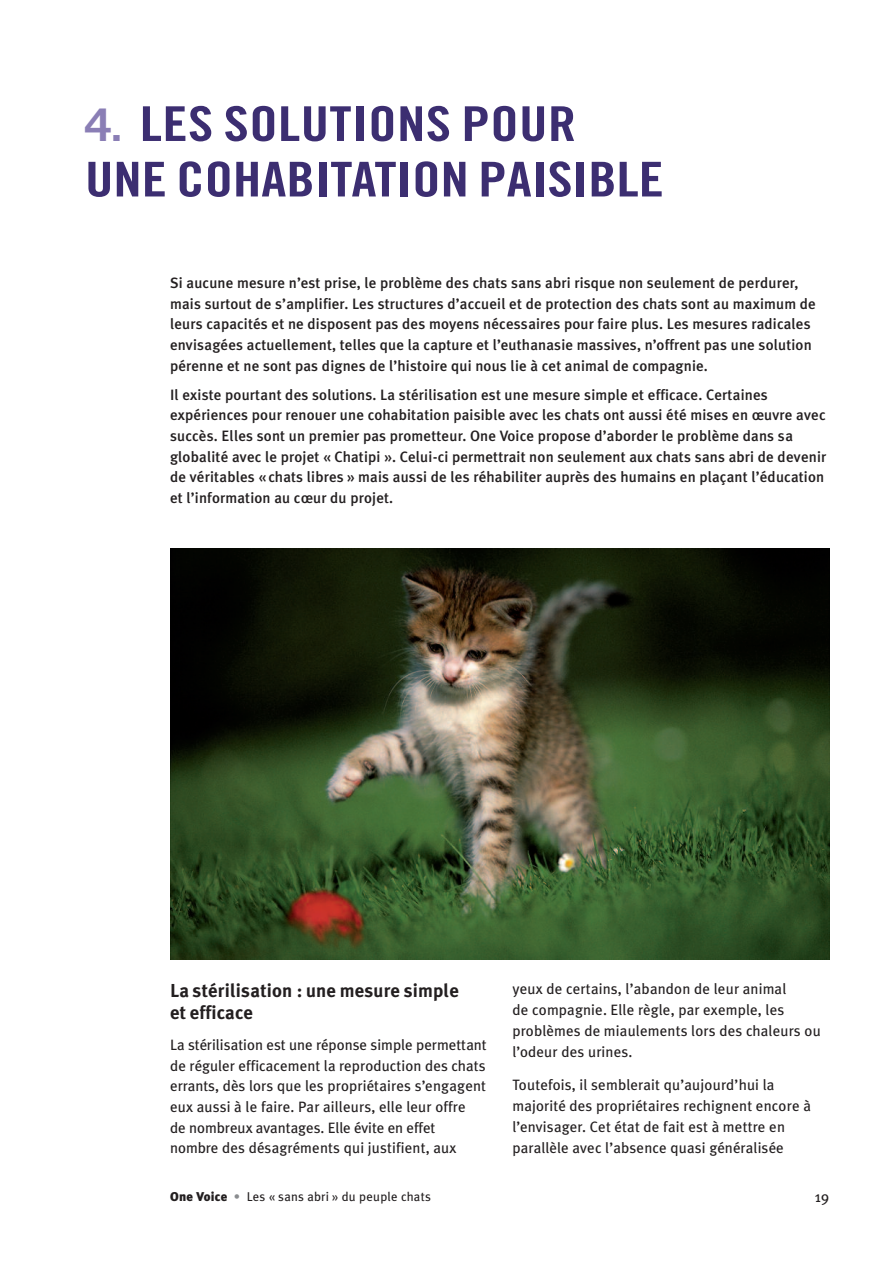
<style>
.page{position:relative;width:893px;height:1263px;background:#fff}
.page>*{position:absolute;margin:0;border:0;box-sizing:border-box;transform-origin:0 0}
.t1{font:48px/55.5px "Trade Gothic Bold Cond Twenty";color:#3c2e71;scale:1.18 1}
.t2{font:700 18.75px/21.8px "Meta Plus";letter-spacing:.01em;color:#231f20}
.t3{font:500 15px/20.7px "Meta Plus";letter-spacing:.01em;color:#231f20}
.t4{font:15px/21.1px "Meta Plus";letter-spacing:.01em;color:#231f20}
.t5{font:12.75px "Meta Plus";letter-spacing:.02em;color:#231f20}
.s1{font-family:"Trade Gothic";font-weight:700;font-size:45px;color:#8a7eb5}
.s2{font-family:"Trade Gothic";font-weight:700;font-size:42px;color:#8a7eb5}
.s3{font-weight:900}
.s4{font-weight:500;color:#8a8c8f}
</style>
<div class="page">
<img style="left:170px;top:549px;width:659px;height:410px">
<h1 class="t1" style="left:85px;top:100px;width:492px"><span class="s1">4</span><span class="s2">.</span> LES SOLUTIONS POUR<br>UNE COHABITATION PAISIBLE</h1>
<p class="t3" style="left:170px;top:273px;width:647px">Si aucune mesure n’est prise, le problème des chats sans abri risque non seulement de perdurer, mais surtout de s’amplifier. Les structures d’accueil et de protection des chats sont au maximum de leurs capacités et ne disposent pas des moyens nécessaires pour faire plus. Les mesures radicales envisagées actuellement, telles que la capture et l’euthanasie massives, n’offrent pas une solution pérenne et ne sont pas dignes de l’histoire qui nous lie à cet animal de compagnie.</p>
<p class="t3" style="left:170px;top:384px;width:658px">Il existe pourtant des solutions. La stérilisation est une mesure simple et efficace. Certaines expériences pour renouer une cohabitation paisible avec les chats ont aussi été mises en œuvre avec succès. Elles sont un premier pas prometteur. One Voice propose d’aborder le problème dans sa globalité avec le projet « Chatipi ». Celui-ci permettrait non seulement aux chats sans abri de devenir de véritables « chats libres » mais aussi de les réhabiliter auprès des humains en plaçant l’éducation et l’information au cœur du projet.</p>
<p class="t2" style="left:170px;top:980px;width:290px">La stérilisation : une mesure simple et efficace</p>
<p class="t4" style="left:170px;top:1034px;width:318px;line-height:20.7px">La stérilisation est une réponse simple permettant de réguler efficacement la reproduction des chats errants, dès lors que les propriétaires s’engagent eux aussi à le faire. Par ailleurs, elle leur offre<br>de nombreux avantages. Elle évite en effet nombre des désagréments qui justifient, aux</p>
<p class="t4" style="left:512px;top:978px;width:310px">yeux de certains, l’abandon de leur animal<br>de compagnie. Elle règle, par exemple, les problèmes de miaulements lors des chaleurs ou l’odeur des urines.</p>
<p class="t4" style="left:512px;top:1074px;width:300px">Toutefois, il semblerait qu’aujourd’hui la majorité des propriétaires rechignent encore à l’envisager. Cet état de fait est à mettre en parallèle avec l’absence quasi généralisée</p>
<p class="t5" style="left:170px;top:1189px;width:262px"><span class="s3">One Voice</span> <span class="s4">•</span> Les « sans abri » du peuple chats</p>
<p class="t4" style="left:815px;top:1187px;width:16px">19</p>
</div>
